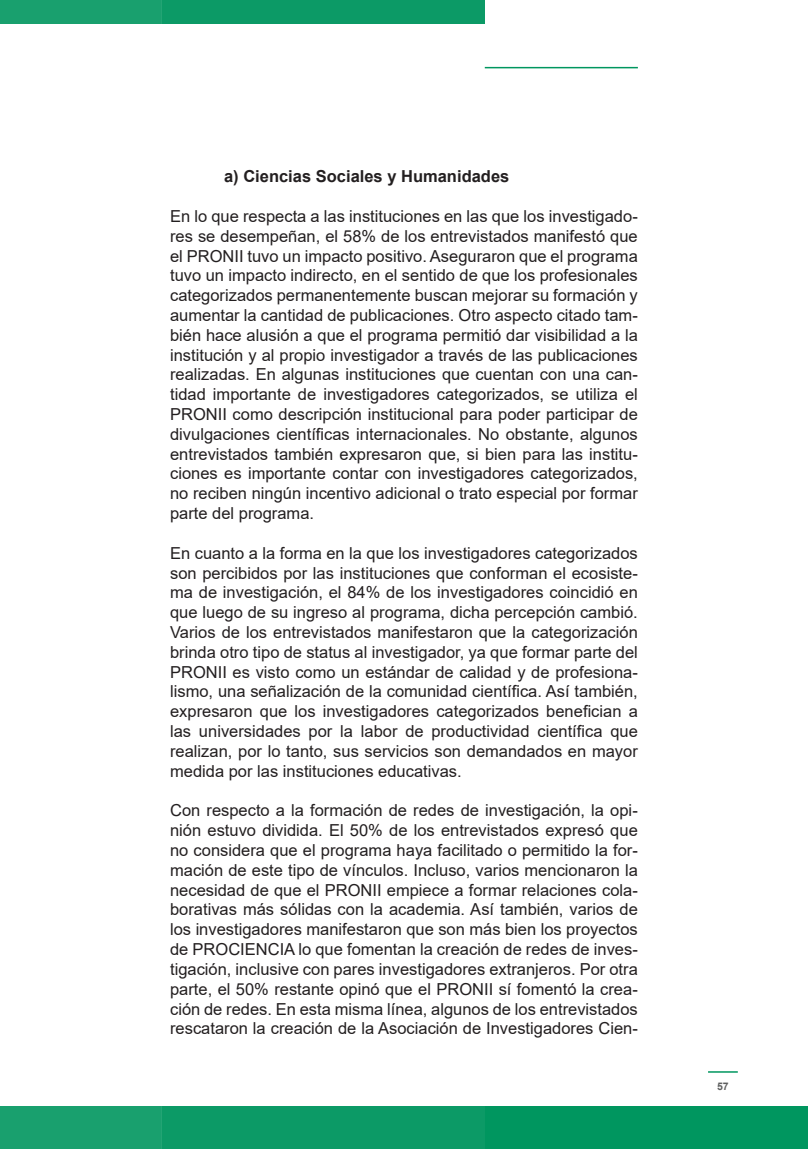
<style>
.page{position:relative;width:808px;height:1149px;background:#fff}
.page>*{position:absolute;margin:0;border:0;box-sizing:border-box;transform-origin:0 0}
.t1{font:16.5px/19.8px "Arial";color:#231f20;text-align:justify}
.t2{font:700 16.5px "Arial";color:#231f20}
.t3{font:700 10.5px "Arial";color:#5e5f5f}
</style>
<div class="page">
<div style="left:0;top:1106px;width:808px;height:42px;background:#00965f"></div>
<div style="left:0;top:0;width:162px;height:23px;background:#19a06e"></div>
<div style="left:162px;top:0;width:323px;height:23px;background:#0c9a66"></div>
<div style="left:0;top:1106px;width:162px;height:42px;background:#19a06e"></div>
<div style="left:162px;top:1106px;width:323px;height:42px;background:#0c9a66"></div>
<hr style="left:708px;top:1070px;width:30px;height:2px;background:#00965f">
<hr style="left:485px;top:67px;width:153px;height:1px;background:#00965f">
<p class="t2" style="left:224px;top:165px;width:287px">a) Ciencias Sociales y Humanidades</p>
<p class="t1" style="left:170px;top:206px;width:469px">En lo que respecta a las instituciones en las que los investigado&shy;res se desempeñan, el 58% de los entrevistados manifestó que el PRONII tuvo un impacto positivo. Aseguraron que el programa tuvo un impacto indirecto, en el sentido de que los profesionales categorizados permanentemente buscan mejorar su formación y aumentar la cantidad de publicaciones. Otro aspecto citado tam&shy;bién hace alusión a que el programa permitió dar visibilidad a la institución y al propio investigador a través de las publicaciones realizadas. En algunas instituciones que cuentan con una can&shy;tidad importante de investigadores categorizados, se utiliza el PRONII como descripción institucional para poder participar de divulgaciones científicas internacionales. No obstante, algunos entrevistados también expresaron que, si bien para las institu&shy;ciones es importante contar con investigadores categorizados, no reciben ningún incentivo adicional o trato especial por formar parte del programa.</p>
<p class="t1" style="left:170px;top:542px;width:469px">En cuanto a la forma en la que los investigadores categorizados son percibidos por las instituciones que conforman el ecosiste&shy;ma de investigación, el 84% de los investigadores coincidió en que luego de su ingreso al programa, dicha percepción cambió.<br>Varios de los entrevistados manifestaron que la categorización brinda otro tipo de status al investigador, ya que formar parte del PRONII es visto como un estándar de calidad y de profesiona&shy;lismo, una señalización de la comunidad científica. Así también, expresaron que los investigadores categorizados benefician a las universidades por la labor de productividad científica que realizan, por lo tanto, sus servicios son demandados en mayor medida por las instituciones educativas.</p>
<p class="t1" style="left:170px;top:800px;width:469px">Con respecto a la formación de redes de investigación, la opi&shy;nión estuvo dividida. El 50% de los entrevistados expresó que no considera que el programa haya facilitado o permitido la for&shy;mación de este tipo de vínculos. Incluso, varios mencionaron la necesidad de que el PRONII empiece a formar relaciones cola&shy;borativas más sólidas con la academia. Así también, varios de los investigadores manifestaron que son más bien los proyectos de PROCIENCIA lo que fomentan la creación de redes de inves&shy;tigación, inclusive con pares investigadores extranjeros. Por otra parte, el 50% restante opinó que el PRONII sí fomentó la crea&shy;ción de redes. En esta misma línea, algunos de los entrevistados rescataron la creación de la Asociación de Investigadores Cien-</p>
<p class="t3" style="left:717px;top:1078px;width:13px">57</p>
</div>
